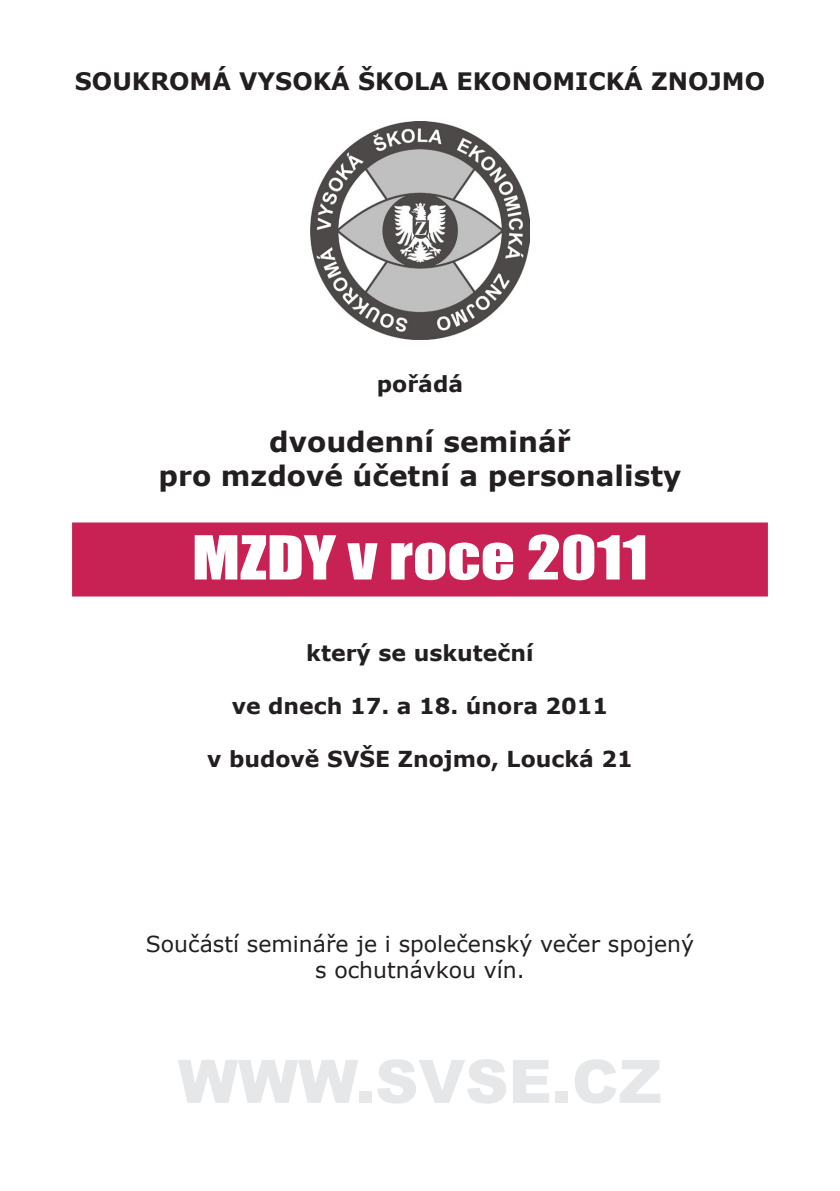
<style>
.page{position:relative;width:840px;height:1191px;background:#fff}
.page>*{position:absolute;margin:0;border:0;box-sizing:border-box;transform-origin:0 0}
.t1{font:900 60px "Arial";color:#e6e7e9}
.t2{font:56px "Impact";color:#fff;scale:1.2 1}
.t3{font:700 28px/33.6px "Verdana";color:#231f20;text-align:center}
.t4{font:700 24px "Verdana";color:#231f20}
.t5{font:700 22px "Verdana";color:#231f20}
.t6{font:22px/26.4px "Verdana";color:#231f20;text-align:center}
</style>
<div class="page">
<div style="left:72px;top:522px;width:695px;height:74px;background:#c72253"></div>
<img style="left:310px;top:121px;width:219px;height:218px">
<p class="t4" style="left:75px;top:66px;width:691px">SOUKROMÁ VYSOKÁ ŠKOLA EKONOMICKÁ ZNOJMO</p>
<p class="t5" style="left:376px;top:370px;width:88px">pořádá</p>
<p class="t3" style="left:158px;top:424px;width:524px">dvoudenní seminář<br>pro mzdové účetní a personalisty</p>
<h2 class="t2" style="left:192px;top:514px;width:381px">MZDY v roce 2011</h2>
<p class="t5" style="left:306px;top:639px;width:229px">který se uskuteční</p>
<p class="t5" style="left:231px;top:692px;width:378px">ve dnech 17. a 18. února 2011</p>
<p class="t5" style="left:207px;top:744px;width:427px">v budově SVŠE Znojmo, Loucká 21</p>
<p class="t6" style="left:146px;top:929px;width:549px">Součástí semináře je i společenský večer spojený s ochutnávkou vín.</p>
<h1 class="t1" style="left:178px;top:1038px;width:485px">WWW.SVSE.CZ</h1>
</div>
